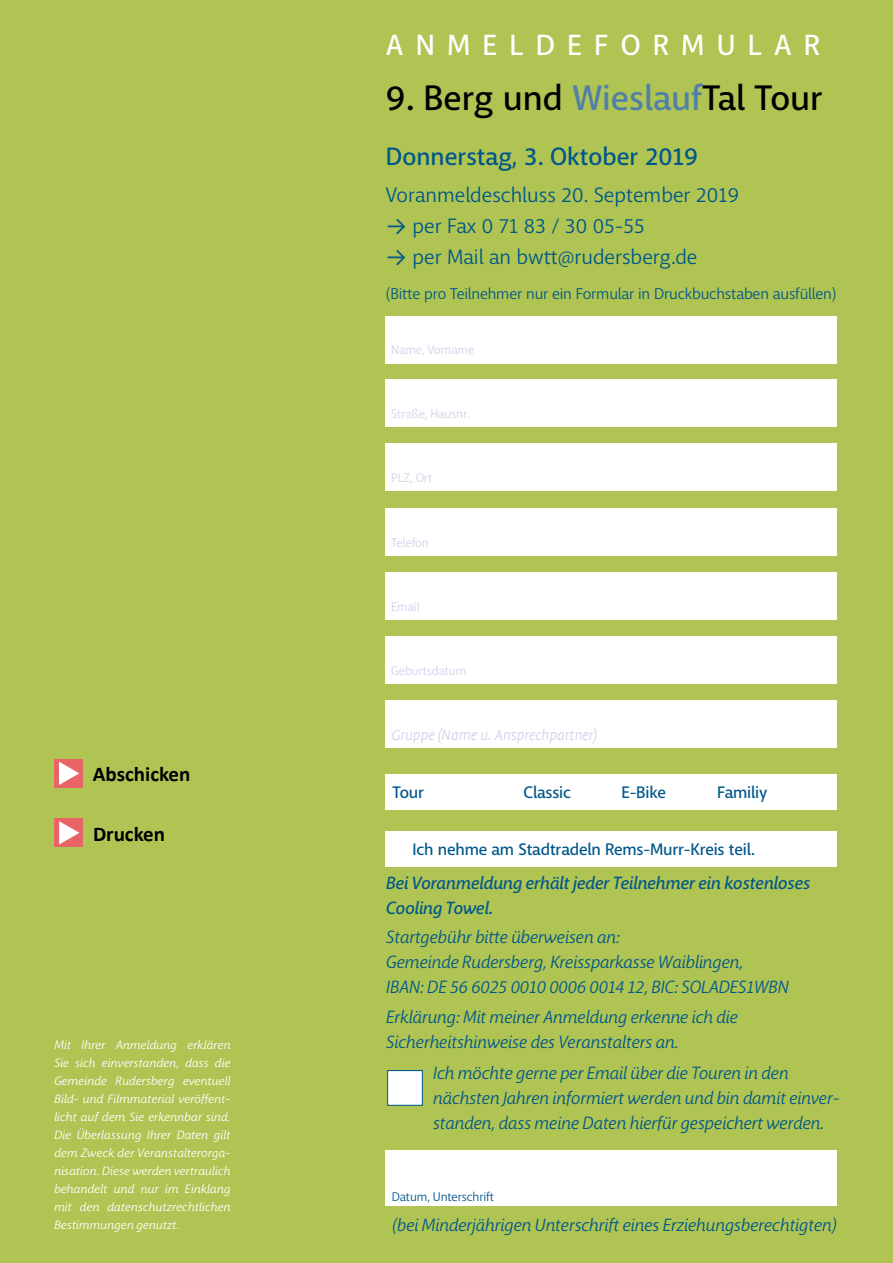
<style>
.page{position:relative;width:893px;height:1263px;background:#afc452}
.page>*{position:absolute;margin:0;border:0;box-sizing:border-box;transform-origin:0 0}
.t1{font:500 35.1px "Macha";color:#000}
.t2{font:500 28.95px "Macha";letter-spacing:.42em;color:#fff}
.t3{font:500 24.75px "Macha";color:#00578a}
.t4{font:700 21px "Calibri";color:#000}
.t5{font:20.7px/31px "Macha";color:#00578a}
.t6{font:italic 17.55px/24.8px "Macha";letter-spacing:-.01em;color:#00578a}
.t7{font:italic 500 17.55px/24.8px "Macha";letter-spacing:-.01em;color:#00578a}
.t8{font:500 16.5px "Macha";letter-spacing:-.01em;color:#00578a}
.t9{font:italic 300 16.5px "Profile";letter-spacing:-.01em;color:#ccd4e5}
.t10{font:15.45px "Macha";letter-spacing:-.01em;color:#00578a}
.t11{font:12.45px "Macha";letter-spacing:-.01em;color:#ccd4e5}
.t12{font:12.45px "Macha";letter-spacing:-.01em;color:#00578a}
.t13{font:italic 12px/18px "Macha";color:#fff;scale:1.05 1}
.s1{color:#507faa}
.s2{font-family:"Profile XP";font-size:21.75px}
</style>
<div class="page">
<div style="left:54px;top:759px;width:29px;height:29px;background:#e86467"></div>
<svg style="left:59px;top:762px;width:20px;height:23px"></svg>
<div style="left:54px;top:818px;width:29px;height:29px;background:#e86467"></div>
<svg style="left:59px;top:821px;width:20px;height:23px"></svg>
<div style="left:386px;top:774px;width:451px;height:36px;background:#fff"></div>
<div style="left:386px;top:831px;width:451px;height:35px;background:#fff"></div>
<div style="left:386px;top:380px;width:451px;height:47px;background:#fff"></div>
<div style="left:386px;top:316px;width:451px;height:48px;background:#fff"></div>
<div style="left:386px;top:443px;width:451px;height:48px;background:#fff"></div>
<div style="left:386px;top:508px;width:451px;height:47px;background:#fff"></div>
<div style="left:386px;top:572px;width:451px;height:48px;background:#fff"></div>
<div style="left:386px;top:637px;width:451px;height:47px;background:#fff"></div>
<div style="left:386px;top:701px;width:451px;height:47px;background:#fff"></div>
<div style="left:386px;top:1150px;width:451px;height:56px;background:#fff"></div>
<div style="left:387px;top:1070px;width:36px;height:36px;background:#fff;border:1px solid #00578a"></div>
<p class="t4" style="left:93px;top:759px;width:99px">Abschicken</p>
<p class="t4" style="left:93px;top:819px;width:74px">Drucken</p>
<p class="t13" style="left:54px;top:1036px;width:18px">Mit</p>
<p class="t13" style="left:81px;top:1036px;width:25px">Ihrer</p>
<p class="t13" style="left:116px;top:1036px;width:60px">Anmeldung</p>
<p class="t13" style="left:187px;top:1036px;width:43px">erklären</p>
<p class="t13" style="left:75px;top:1054px;width:21px">sich</p>
<p class="t13" style="left:102px;top:1054px;width:75px">einverstanden,</p>
<p class="t13" style="left:185px;top:1054px;width:24px">dass</p>
<p class="t13" style="left:215px;top:1054px;width:16px">die</p>
<p class="t13" style="left:54px;top:1054px;width:16px">Sie</p>
<p class="t13" style="left:54px;top:1072px;width:52px">Gemeinde</p>
<p class="t13" style="left:54px;top:1108px;width:169px">licht auf dem Sie erkennbar sind.</p>
<p class="t13" style="left:115px;top:1072px;width:58px">Rudersberg</p>
<p class="t13" style="left:183px;top:1072px;width:47px">eventuell</p>
<p class="t13" style="left:54px;top:1090px;width:169px">Bild- und Filmmaterial veröffent-</p>
<p class="t13" style="left:54px;top:1126px;width:169px">Die Überlassung Ihrer Daten gilt</p>
<p class="t13" style="left:54px;top:1162px;width:169px">nisation. Diese werden vertraulich</p>
<p class="t13" style="left:54px;top:1144px;width:169px">dem Zweck der Veranstalterorga-</p>
<p class="t13" style="left:185px;top:1180px;width:45px">Einklang</p>
<p class="t13" style="left:107px;top:1180px;width:119px;text-indent:-53px">behandelt datenschutzrechtlichen</p>
<p class="t13" style="left:114px;top:1180px;width:21px">und</p>
<p class="t13" style="left:165px;top:1180px;width:14px">im</p>
<p class="t13" style="left:140px;top:1180px;width:19px">nur</p>
<p class="t13" style="left:80px;top:1198px;width:20px">den</p>
<p class="t13" style="left:54px;top:1198px;width:121px">mit<br>Bestimmungen genutzt.</p>
<h2 class="t2" style="left:386px;top:27px;width:436px">ANMELDEFORMULAR</h2>
<h1 class="t1" style="left:386px;top:76px;width:438px">9. Berg und <span class="s1">Wieslauf</span>Tal Tour</h1>
<h3 class="t3" style="left:386px;top:141px;width:314px">Donnerstag, 3. Oktober 2019</h3>
<p class="t5" style="left:386px;top:179px;width:355px">Voranmeldeschluss 20. September 2019 <span class="s2">&gt;</span> per Fax 0 71 83 / 30 05-55<br><span class="s2">&gt;</span> per Mail an bwtt@rudersberg.de</p>
<p class="t10" style="left:386px;top:284px;width:452px">(Bitte pro Teilnehmer nur ein Formular in Druckbuchstaben ausfüllen(</p>
<p class="t11" style="left:391px;top:342px;width:85px">Name, Vorname</p>
<p class="t11" style="left:391px;top:406px;width:80px">Straße, Hausnr.</p>
<p class="t11" style="left:391px;top:470px;width:43px">PLZ, Ort</p>
<p class="t11" style="left:391px;top:534px;width:39px">Telefon</p>
<p class="t11" style="left:391px;top:599px;width:30px">Email</p>
<p class="t11" style="left:391px;top:663px;width:77px">Geburtsdatum</p>
<p class="t9" style="left:391px;top:727px;width:207px">Gruppe (Name .u Ansprechpartner(</p>
<p class="t8" style="left:392px;top:782px;width:33px">Tour</p>
<p class="t8" style="left:524px;top:782px;width:49px">Classic</p>
<p class="t8" style="left:621px;top:782px;width:46px">-E Bike</p>
<p class="t8" style="left:717px;top:782px;width:52px">Familiy</p>
<p class="t8" style="left:413px;top:839px;width:344px">Ich nehme am Stadtradeln Rems-Murr-Kreis teil.</p>
<p class="t7" style="left:386px;top:871px;width:426px">Bei Voranmeldung erhält jeder Teilnehmer ein kostenloses<br>Cooling Towel.</p>
<p class="t6" style="left:386px;top:925px;width:404px">Startgebühr bitte überweisen an:<br>Gemeinde Rudersberg, Kreissparkasse Waiblingen,<br>IBAN: DE 56 6025 0010 0006 0014 12, BIC: SOLADES1WBN</p>
<p class="t6" style="left:386px;top:1005px;width:354px">Erklärung: Mit meiner Anmeldung erkenne ich die<br>Sicherheitshinweise des Veranstalters an.</p>
<p class="t6" style="left:433px;top:1061px;width:357px">Ich möchte gerne per Email über die Touren in den</p>
<p class="t6" style="left:433px;top:1110px;width:393px">standen, dass meine Daten hierfür gespeichert werden.</p>
<p class="t6" style="left:433px;top:1085px;width:408px">nächsten Jahren informiert werden und bin damit einver-</p>
<p class="t12" style="left:392px;top:1189px;width:104px">Datum, Unterschrift</p>
<p class="t6" style="left:392px;top:1212px;width:446px">(bei Minderjährigen Unterschrift eines Erziehungsberechtigten(</p>
</div>
